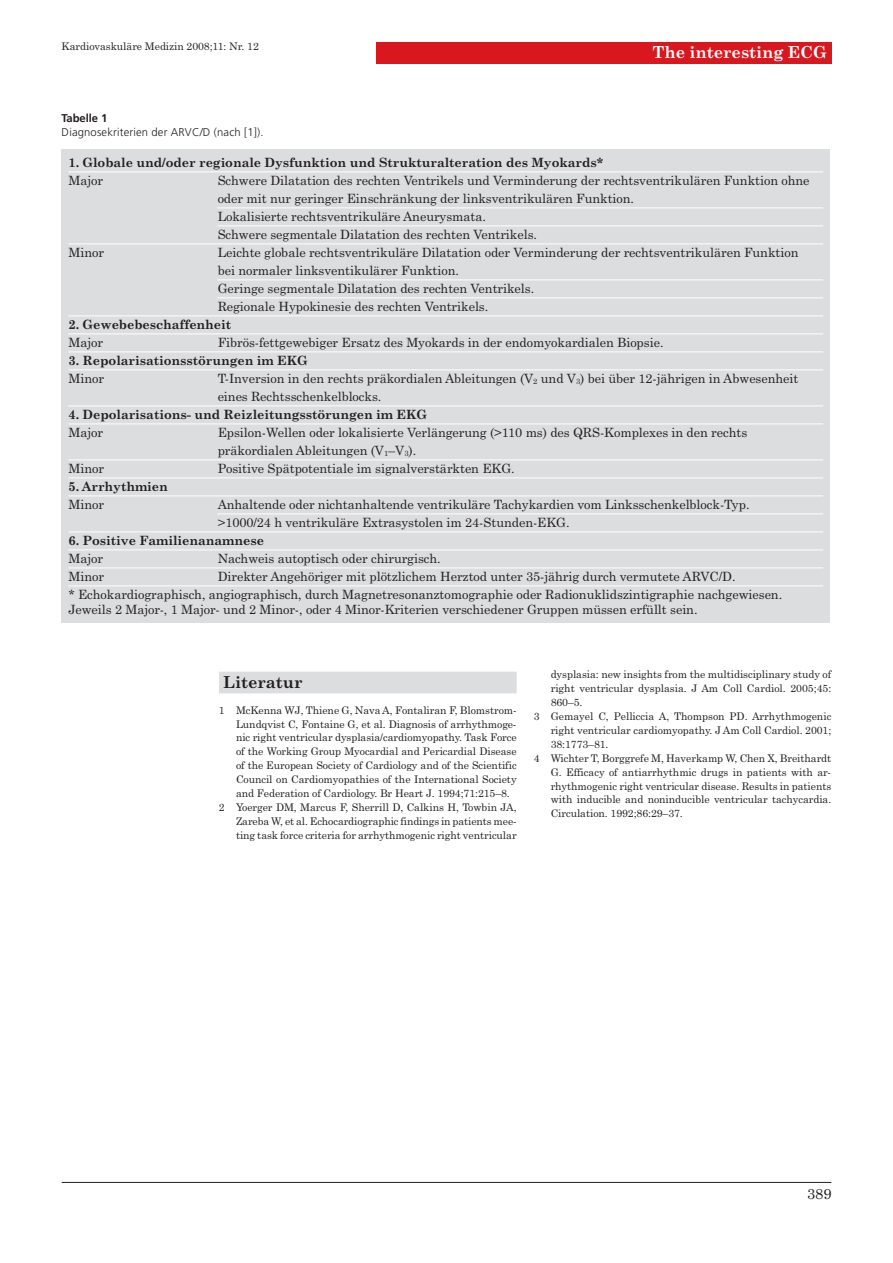
<style>
.page{position:relative;width:893px;height:1263px;background:#fff}
.page>*{position:absolute;margin:0;border:0;box-sizing:border-box;transform-origin:0 0}
.t1{font:700 16.5px "Century Schoolbook";letter-spacing:-.005em;color:#fff}
.t2{font:700 16.5px "Century Schoolbook";letter-spacing:-.005em;color:#231f20}
.t3{font:14.7px "Century Schoolbook";color:#231f20}
.t4{font:12.75px/18px "Century Schoolbook";letter-spacing:-.005em;color:#231f20}
.t5{font:700 12.75px "Century Schoolbook";letter-spacing:-.005em;color:#231f20}
.t6{font:300 11.25px "Frutiger LT Std";letter-spacing:.015em;color:#231f20}
.t7{font:700 11.25px "Frutiger LT Std";letter-spacing:-.005em;color:#231f20}
.t8{font:10.5px "Century Schoolbook";letter-spacing:-.005em;color:#231f20}
</style>
<div class="page">
<div style="left:376px;top:43px;width:455px;height:21px;background:#d8171f"></div>
<hr style="left:62px;top:1182px;width:769px;height:1px;background:#231f20">
<div style="left:219px;top:672px;width:298px;height:21px;background:#dcdddf"></div>
<div style="left:62px;top:149px;width:768px;height:474px;background:#dcdddf"></div>
<hr style="left:68px;top:171px;width:755px;height:1px;background:#fff">
<hr style="left:217px;top:207px;width:606px;height:1px;background:#fff">
<hr style="left:217px;top:225px;width:606px;height:1px;background:#fff">
<hr style="left:68px;top:243px;width:755px;height:1px;background:#fff">
<hr style="left:217px;top:279px;width:606px;height:1px;background:#fff">
<hr style="left:217px;top:297px;width:606px;height:1px;background:#fff">
<hr style="left:68px;top:315px;width:755px;height:1px;background:#fff">
<hr style="left:68px;top:333px;width:755px;height:1px;background:#fff">
<hr style="left:68px;top:351px;width:755px;height:1px;background:#fff">
<hr style="left:68px;top:369px;width:755px;height:1px;background:#fff">
<hr style="left:68px;top:405px;width:755px;height:1px;background:#fff">
<hr style="left:68px;top:423px;width:755px;height:1px;background:#fff">
<hr style="left:68px;top:459px;width:755px;height:1px;background:#fff">
<hr style="left:68px;top:477px;width:755px;height:1px;background:#fff">
<hr style="left:68px;top:495px;width:755px;height:1px;background:#fff">
<hr style="left:217px;top:513px;width:606px;height:1px;background:#fff">
<hr style="left:68px;top:531px;width:755px;height:1px;background:#fff">
<hr style="left:68px;top:549px;width:755px;height:1px;background:#fff">
<hr style="left:68px;top:567px;width:755px;height:1px;background:#fff">
<hr style="left:68px;top:585px;width:755px;height:1px;background:#fff">
<p class="t8" style="left:62px;top:43px;width:199px">Kardiovaskuläre Medizin 2008;11: Nr. 12</p>
<p class="t1" style="left:653px;top:46px;width:176px">The interesting ECG</p>
<p class="t7" style="left:62px;top:114px;width:47px">Tabelle 1</p>
<p class="t6" style="left:62px;top:128px;width:203px">Diagnosekriterien der ARVC/D (nach [1]).</p>
<p class="t5" style="left:68px;top:157px;width:536px">1. Globale und/oder regionale Dysfunktion und Strukturalteration des Myokards*</p>
<p class="t4" style="left:68px;top:172px;width:36px">Major</p>
<p class="t4" style="left:218px;top:172px;width:593px">Schwere Dilatation des rechten Ventrikels und Verminderung der rechtsventrikulären Funktion ohne oder mit nur geringer Einschränkung der linksventrikulären Funktion.<br>Lokalisierte rechtsventrikuläre Aneurysmata.<br>Schwere segmentale Dilatation des rechten Ventrikels.</p>
<p class="t4" style="left:68px;top:244px;width:37px">Minor</p>
<p class="t4" style="left:218px;top:244px;width:582px">Leichte globale rechtsventrikuläre Dilatation oder Verminderung der rechtsventrikulären Funktion bei normaler linksventikulärer Funktion.<br>Geringe segmentale Dilatation des rechten Ventrikels.<br>Regionale Hypokinesie des rechten Ventrikels.</p>
<p class="t5" style="left:68px;top:319px;width:164px">2. Gewebebeschaffenheit</p>
<p class="t4" style="left:68px;top:334px;width:36px">Major</p>
<p class="t4" style="left:218px;top:334px;width:447px">Fibrös-fettgewebiger Ersatz des Myokards in der endomyokardialen Biopsie.</p>
<p class="t5" style="left:68px;top:355px;width:241px">3. Repolarisationsstörungen im EKG</p>
<p class="t4" style="left:68px;top:370px;width:37px">Minor</p>
<p class="t4" style="left:218px;top:370px;width:582px">T-Inversion in den rechts präkordialen Ableitungen (V<sub>2</sub> und V<sub>3</sub>) bei über 12-jährigen in Abwesenheit eines Rechtsschenkelblocks.</p>
<p class="t5" style="left:68px;top:409px;width:360px">4. Depolarisations- und Reizleitungsstörungen im EKG</p>
<p class="t4" style="left:68px;top:424px;width:36px">Major</p>
<p class="t4" style="left:218px;top:424px;width:531px">Epsilon-Wellen oder lokalisierte Verlängerung (&gt;110 ms) des QRS-Komplexes in den rechts präkordialen Ableitungen (V<sub>1</sub>–V<sub>3</sub>).</p>
<p class="t4" style="left:68px;top:460px;width:37px">Minor</p>
<p class="t4" style="left:218px;top:460px;width:299px">Positive Spätpotentiale im signalverstärkten EKG.</p>
<p class="t5" style="left:68px;top:481px;width:101px">5. Arrhythmien</p>
<p class="t4" style="left:68px;top:496px;width:37px">Minor</p>
<p class="t4" style="left:218px;top:496px;width:533px">Anhaltende oder nichtanhaltende ventrikuläre Tachykardien vom Linksschenkelblock-Typ. &gt;1000/24 h ventrikuläre Extrasystolen im 24-Stunden-EKG.</p>
<p class="t5" style="left:68px;top:535px;width:197px">6. Positive Familienanamnese</p>
<p class="t4" style="left:68px;top:550px;width:36px">Major</p>
<p class="t4" style="left:218px;top:550px;width:225px">Nachweis autoptisch oder chirurgisch.</p>
<p class="t4" style="left:68px;top:568px;width:37px">Minor</p>
<p class="t4" style="left:68px;top:568px;width:715px;text-indent:149px">Direkter Angehöriger mit plötzlichem Herztod unter 35-jährig durch vermutete ARVC/D.<br>* Echokardiographisch, angiographisch, durch Magnetresonanztomographie oder Radionuklidszintigraphie nachgewiesen.</p>
<p class="t4" style="left:68px;top:601px;width:631px">Jeweils 2 Major-, 1 Major- und 2 Minor-, oder 4 Minor-Kriterien verschiedener Gruppen müssen erfüllt sein.</p>
<p class="t2" style="left:223px;top:676px;width:81px">Literatur</p>
<p class="t8" style="left:219px;top:706px;width:299px">1 McKenna WJ, Thiene G, Nava A, Fontaliran F, Blomstrom-</p>
<p class="t8" style="left:236px;top:720px;width:282px">Lundqvist C, Fontaine G, et al. Diagnosis of arrhythmoge-</p>
<p class="t8" style="left:236px;top:734px;width:282px">nic right ventricular dysplasia/cardiomyopathy. Task Force</p>
<p class="t8" style="left:236px;top:748px;width:282px">of the Working Group Myocardial and Pericardial Disease</p>
<p class="t8" style="left:236px;top:762px;width:282px">of the European Society of Cardiology and of the Scientific</p>
<p class="t8" style="left:236px;top:775px;width:282px">Council on Cardiomyopathies of the International Society</p>
<p class="t8" style="left:236px;top:789px;width:275px">and Federation of Cardiology. Br Heart J. 1994;71:215–8.</p>
<p class="t8" style="left:219px;top:803px;width:299px">2 Yoerger DM, Marcus F, Sherrill D, Calkins H, Towbin JA,</p>
<p class="t8" style="left:236px;top:817px;width:282px">Zareba W, et al. Echocardiographic findings in patients mee-</p>
<p class="t8" style="left:236px;top:831px;width:282px">ting task force criteria for arrhythmogenic right ventricular</p>
<p class="t8" style="left:551px;top:671px;width:282px">dysplasia: new insights from the multidisciplinary study of</p>
<p class="t8" style="left:551px;top:684px;width:282px">right ventricular dysplasia. J Am Coll Cardiol. 2005;45:</p>
<p class="t8" style="left:551px;top:698px;width:33px">860–5.</p>
<p class="t8" style="left:534px;top:712px;width:299px">3 Gemayel C, Pelliccia A, Thompson PD. Arrhythmogenic</p>
<p class="t8" style="left:551px;top:726px;width:282px">right ventricular cardiomyopathy. J Am Coll Cardiol. 2001;</p>
<p class="t8" style="left:551px;top:740px;width:59px">38:1773–81.</p>
<p class="t8" style="left:534px;top:754px;width:299px">4 Wichter T, Borggrefe M, Haverkamp W, Chen X, Breithardt</p>
<p class="t8" style="left:551px;top:768px;width:282px">G. Efficacy of antiarrhythmic drugs in patients with ar-</p>
<p class="t8" style="left:551px;top:782px;width:282px">rhythmogenic right ventricular disease. Results in patients</p>
<p class="t8" style="left:551px;top:796px;width:282px">with inducible and noninducible ventricular tachycardia.</p>
<p class="t8" style="left:551px;top:810px;width:134px">Circulation. 1992;86:29–37.</p>
<p class="t3" style="left:807px;top:1188px;width:26px">389</p>
</div>
